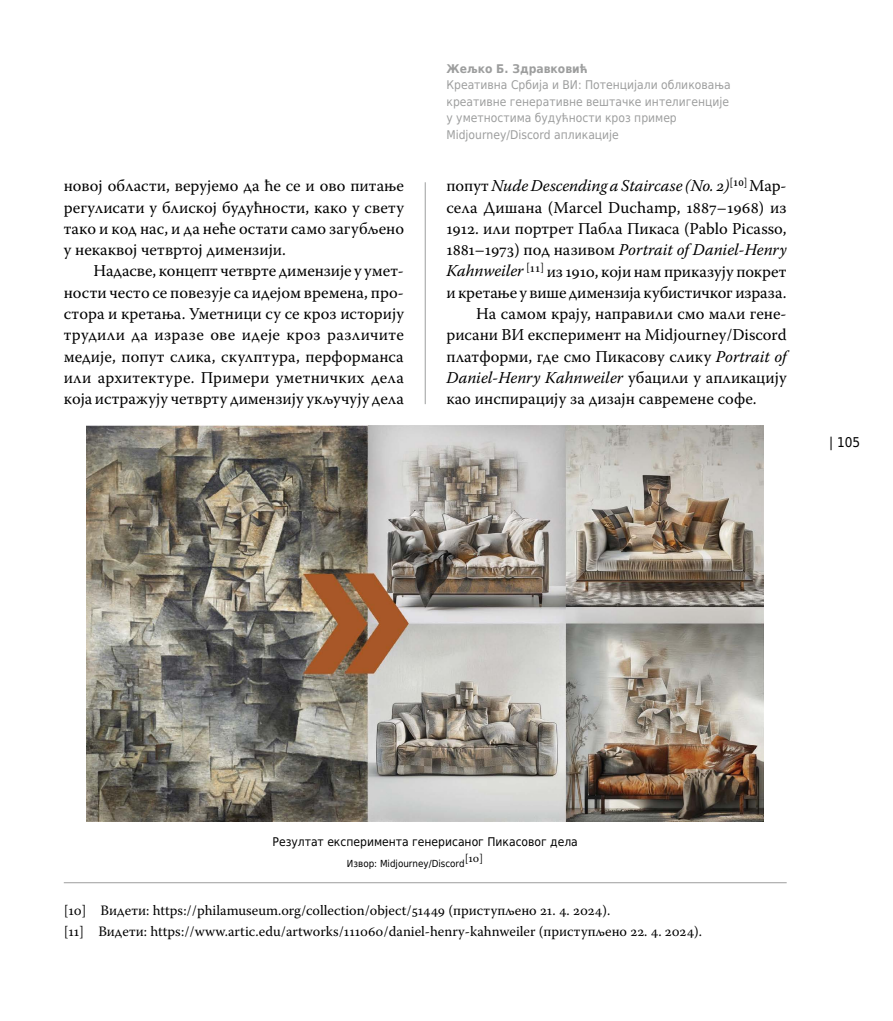
<style>
.page{position:relative;width:893px;height:1021px;background:#fff}
.page>*{position:absolute;margin:0;border:0;box-sizing:border-box;transform-origin:0 0}
.t1{font:16.5px/21.3px "Warnock Pro";color:#000;text-align:justify}
.t2{font:italic 16.5px "Warnock Pro";letter-spacing:-.005em;color:#000}
.t3{font:14.25px/21.3px "Warnock Pro";color:#000}
.t4{font:13.5px "DejaVu Sans Condensed";color:#000}
.t5{font:12px/16.5px "DejaVu Sans Condensed";color:#9d9e9e}
.t6{font:12px "DejaVu Sans Condensed";color:#000}
.t7{font:700 12px "DejaVu Sans Condensed";color:#9d9e9e}
.t8{font:11.55px "Warnock Pro";color:#000}
.t9{font:9.75px "DejaVu Sans Condensed";color:#000}
.s1{font-style:normal}
.s2{font-style:italic}
</style>
<div class="page">
<hr style="left:425px;top:182px;width:1px;height:222px;background:#9d9e9e">
<hr style="left:64px;top:882px;width:723px;height:1px;background:#9d9e9e">
<img style="left:87px;top:425px;width:676px;height:396px">
<p class="t1" style="left:64px;top:175px;width:342px">новој области, верујемо да ће се и ово питање регулисати у блиској будућности, како у свету тако и код нас, и да неће остати само загубљено у некаквој четвртој димензији.</p>
<p class="t1" style="left:64px;top:260px;width:342px;text-indent:30px">Надасве, концепт четврте димензије у умет&shy;ности често се повезује са идејом времена, про&shy;стора и кретања. Уметници су се кроз историју трудили да изразе ове идеје кроз различите медије, попут слика, скулптура, перформанса или архитектуре. Примери уметничких дела која истражују четврту димензију укључују дела</p>
<p class="t7" style="left:446px;top:59px;width:143px">Жељко Б. Здравковић</p>
<p class="t5" style="left:446px;top:76px;width:286px">Креативна Србија и ВИ: Потенцијали обликовања креативне генеративне вештачке интелигенције у уметностима будућности кроз пример Midjourney/Discord апликације</p>
<p class="t2" style="left:446px;top:176px;width:342px"><span class="s1">попут</span> Nude Descending a Staircase (No. 2)<sup>[</sup><span class="s1">10</span><sup>]</sup> <span class="s1">Мар-</span></p>
<p class="t1" style="left:446px;top:196px;width:342px">села Дишана (Marcel Duchamp, 1887–1968) из</p>
<p class="t1" style="left:446px;top:218px;width:342px">1912. или портрет Пабла Пикаса (Pablo Picasso,</p>
<p class="t2" style="left:446px;top:240px;width:342px"><span class="s1">1881–1973) под називом</span> Portrait of Daniel-Henry</p>
<p class="t1" style="left:446px;top:260px;width:342px"><span class="s2">Kahnweiler</span> <sup>[</sup>11<sup>]</sup> из 1910, који нам приказују покрет</p>
<p class="t1" style="left:446px;top:281px;width:342px">и кретање у више димензија кубистичког израза.</p>
<p class="t1" style="left:476px;top:303px;width:312px">На самом крају, направили смо мали гене-</p>
<p class="t1" style="left:446px;top:324px;width:342px">рисани ВИ експеримент на Midjourney/Discord</p>
<p class="t1" style="left:446px;top:345px;width:342px">платформи, где смо Пикасову слику <span class="s2">Portrait of</span></p>
<p class="t2" style="left:446px;top:367px;width:342px">Daniel-Henry Kahnweiler <span class="s1">убацили у апликацију</span></p>
<p class="t1" style="left:446px;top:388px;width:312px">као инспирацију за дизајн савремене софе.</p>
<p class="t4" style="left:829px;top:431px;width:33px">| 105</p>
<p class="t6" style="left:273px;top:832px;width:307px">Резултат експеримента генерисаног Пикасовог дела</p>
<p class="t9" style="left:347px;top:856px;width:119px">Извор: Midjourney/Discord</p>
<p class="t8" style="left:465px;top:851px;width:20px">[10]</p>
<p class="t3" style="left:64px;top:899px;width:640px">[10] Видети: https://philamuseum.org/collection/object/51449 (приступљено 21. 4. 2024).<br>[11] Видети: https://www.artic.edu/artworks/111060/daniel-henry-kahnweiler (приступљено 22. 4. 2024).</p>
</div>
